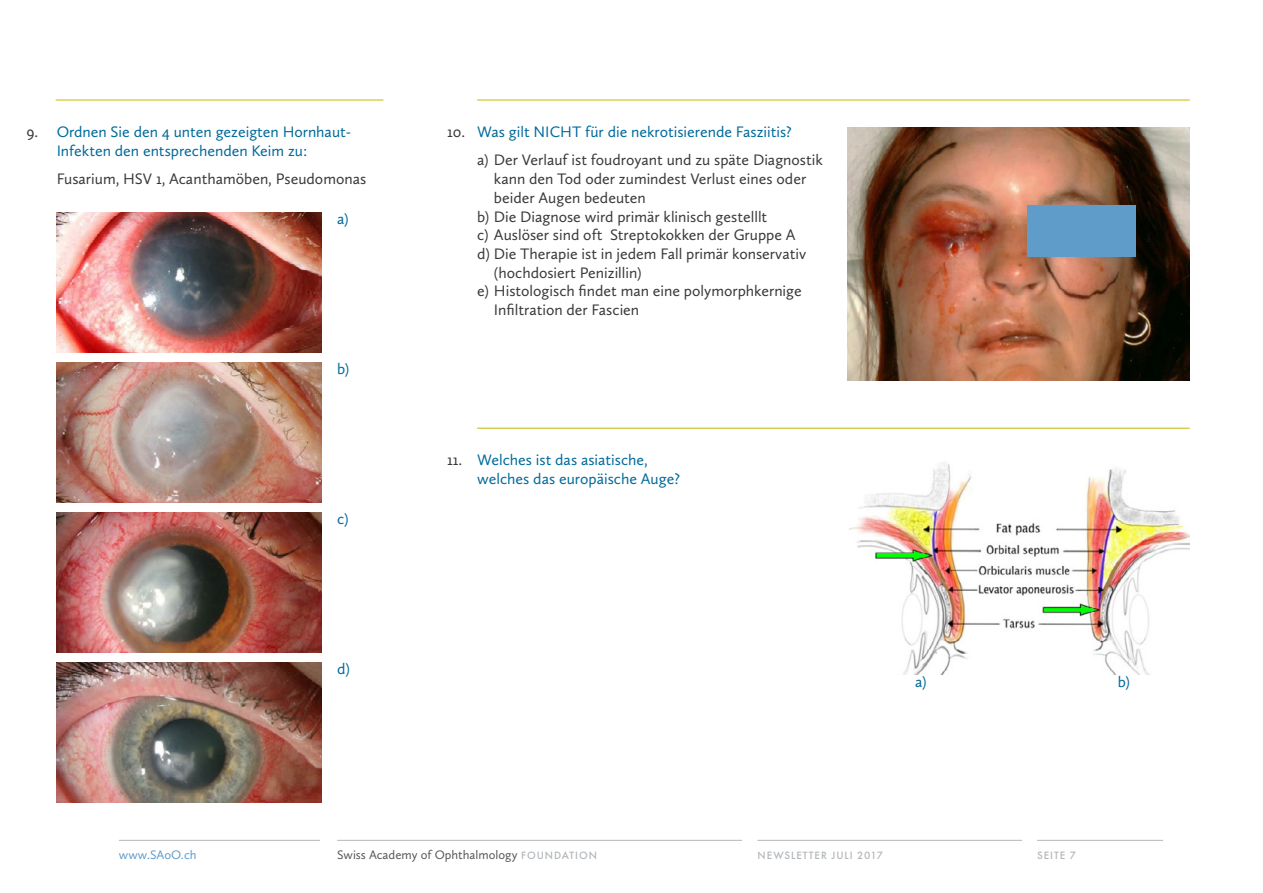
<style>
.page{position:relative;width:1263px;height:893px;background:#fff}
.page>*{position:absolute;margin:0;border:0;box-sizing:border-box;transform-origin:0 0}
.t1{font:15.75px/28.2px "Calluna Sans";color:#37393a}
.t2{font:15.75px/18.8px "Calluna Sans";color:#006a9b}
.t3{font:12.75px "Calluna Sans";color:#565758}
.t4{font:12.75px "Calluna Sans";color:#609cca}
.t5{font:500 11.1px "Function Pro";letter-spacing:.085em;color:#b3b7ba}
.s1{color:#37393a}
.s2{color:#006a9b}
.s3{font-family:"Function Pro";font-weight:500;font-size:11.1px;color:#b3b7ba}
</style>
<div class="page">
<hr style="left:757px;top:840px;width:265px;height:1px;background:#b3b7ba">
<hr style="left:337px;top:840px;width:405px;height:1px;background:#b3b7ba">
<hr style="left:1037px;top:840px;width:126px;height:1px;background:#b3b7ba">
<hr style="left:119px;top:840px;width:201px;height:1px;background:#b3b7ba">
<img style="left:57px;top:212px;width:264px;height:141px">
<img style="left:847px;top:128px;width:343px;height:253px">
<img style="left:849px;top:462px;width:341px;height:212px">
<img style="left:57px;top:362px;width:264px;height:141px">
<img style="left:57px;top:512px;width:264px;height:141px">
<img style="left:57px;top:662px;width:264px;height:141px">
<div style="left:1027px;top:205px;width:108px;height:52px;background:#609cca"></div>
<hr style="left:56px;top:100px;width:327px;height:1px;background:#c8b700">
<hr style="left:477px;top:100px;width:713px;height:1px;background:#c8b700">
<hr style="left:477px;top:428px;width:713px;height:1px;background:#c8b700">
<p class="t2" style="left:57px;top:122px;width:296px;text-indent:-30px"><span class="s1">9.</span> Ordnen Sie den 4 unten gezeigten Hornhaut-<br>Infekten den entsprechenden Keim zu:</p>
<p class="t1" style="left:57px;top:164px;width:311px">Fusarium, HSV 1, Acanthamöben, Pseudomonas</p>
<p class="t2" style="left:337px;top:209px;width:13px">a)</p>
<p class="t2" style="left:337px;top:359px;width:14px">b)</p>
<p class="t2" style="left:337px;top:509px;width:13px">c)</p>
<p class="t2" style="left:337px;top:659px;width:14px">d)</p>
<p class="t1" style="left:477px;top:118px;width:347px;text-indent:-30px">10. <span class="s2">Was gilt NICHT für die nekrotisierende Fasziitis?<br></span>a) Der Verlauf ist foudroyant und zu späte Diagnostik</p>
<p class="t1" style="left:494px;top:164px;width:314px">kann den Tod oder zumindest Verlust eines oder</p>
<p class="t1" style="left:494px;top:183px;width:153px">beider Augen bedeuten</p>
<p class="t1" style="left:477px;top:202px;width:292px">b) Die Diagnose wird primär klinisch gestelllt</p>
<p class="t1" style="left:477px;top:221px;width:320px">c) Auslöser sind oft Streptokokken der Gruppe A</p>
<p class="t1" style="left:477px;top:239px;width:331px">d) Die Therapie ist in jedem Fall primär konservativ</p>
<p class="t1" style="left:494px;top:258px;width:149px">(hochdosiert Penizillin)</p>
<p class="t1" style="left:477px;top:277px;width:326px">e) Histologisch findet man eine polymorphkernige</p>
<p class="t1" style="left:494px;top:296px;width:147px">Infiltration der Fascien</p>
<p class="t2" style="left:477px;top:450px;width:204px;text-indent:-30px"><span class="s1">11.</span> Welches ist das asiatische, welches das europäische Auge?</p>
<p class="t2" style="left:915px;top:672px;width:13px">a)</p>
<p class="t2" style="left:1118px;top:672px;width:14px">b)</p>
<p class="t4" style="left:119px;top:847px;width:79px">www.SAoO.ch</p>
<p class="t3" style="left:337px;top:847px;width:261px">Swiss Academy of Ophthalmology <span class="s3">FOUNDATION</span></p>
<p class="t5" style="left:757px;top:849px;width:127px">NEWSLETTER JULI 2017</p>
<p class="t5" style="left:1037px;top:849px;width:40px">SEITE 7</p>
</div>
